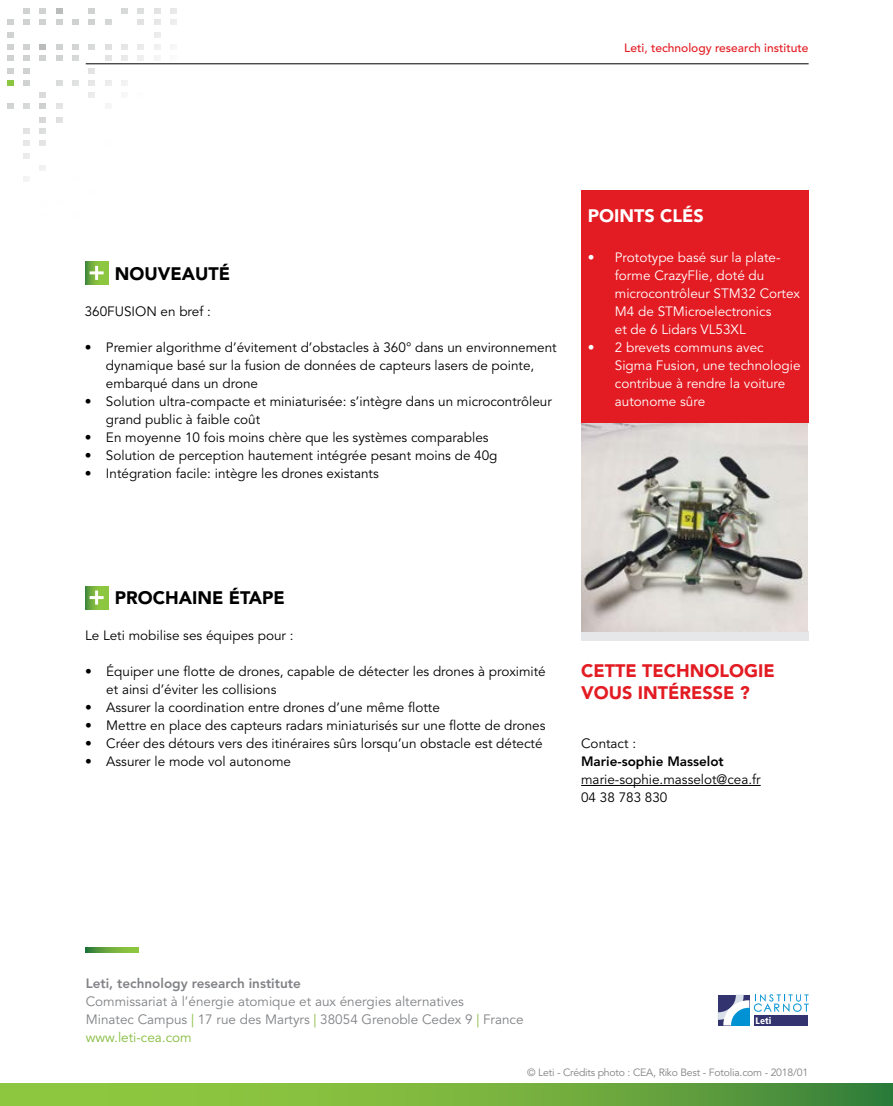
<style>
.page{position:relative;width:893px;height:1106px;background:#fff}
.page>*{position:absolute;margin:0;border:0;box-sizing:border-box;transform-origin:0 0}
.t1{font:900 18px "Avenir LT Std";color:#e31b22}
.t2{font:900 18px "Avenir LT Std";color:#000}
.t3{font:900 18px "Avenir LT Std";color:#fff}
.t4{font:13.5px/18px "Avenir LT Std";color:#000}
.t5{font:13.5px/18px "Avenir LT Std";color:#fff}
.t6{font:13.5px/18px "Avenir LT Std";color:#808285}
.t7{font:800 13.5px "Avenir LT Std";color:#808285}
.t8{font:800 13.5px "Avenir LT Std";color:#000}
.t9{font:500 12px "Avenir LT Std";color:#e31b22}
.t10{font:10.5px "Avenir LT Std";letter-spacing:-.02em;color:#808285}
.t11{font:900 condensed 9.3px "Frutiger LT Std";color:#fff}
.s1{color:#85bc3c}
</style>
<div class="page">
<div style="left:121px;top:80px;width:7px;height:6px;background:#f3f3f3"></div>
<div style="left:105px;top:80px;width:7px;height:6px;background:#ededed"></div>
<div style="left:88px;top:92px;width:7px;height:6px;background:#ebecec"></div>
<div style="left:72px;top:80px;width:7px;height:6px;background:#e1e1e1"></div>
<svg style="left:56px;top:80px;width:6px;height:6px"></svg>
<div style="left:23px;top:103px;width:7px;height:6px;background:#d8d9d9"></div>
<svg style="left:8px;top:103px;width:6px;height:6px"></svg>
<svg style="left:154px;top:44px;width:6px;height:15px"></svg>
<div style="left:137px;top:55px;width:7px;height:6px;background:#efefef"></div>
<div style="left:88px;top:80px;width:7px;height:6px;background:#e7e7e7"></div>
<div style="left:23px;top:80px;width:7px;height:6px;background:#d0d1d1"></div>
<svg style="left:8px;top:80px;width:6px;height:6px"></svg>
<svg style="left:154px;top:32px;width:6px;height:6px"></svg>
<div style="left:121px;top:55px;width:7px;height:6px;background:#e9e9e9"></div>
<div style="left:105px;top:55px;width:7px;height:6px;background:#e3e4e4"></div>
<div style="left:88px;top:68px;width:7px;height:6px;background:#e2e3e3"></div>
<div style="left:72px;top:55px;width:7px;height:6px;background:#d7d8d8"></div>
<div style="left:23px;top:68px;width:7px;height:6px;background:#d0d1d1"></div>
<svg style="left:8px;top:68px;width:6px;height:6px"></svg>
<div style="left:137px;top:44px;width:7px;height:6px;background:#eaebeb"></div>
<div style="left:121px;top:44px;width:7px;height:6px;background:#e5e5e5"></div>
<div style="left:105px;top:44px;width:7px;height:6px;background:#dfe0e0"></div>
<div style="left:88px;top:44px;width:7px;height:6px;background:#d9dada"></div>
<div style="left:72px;top:44px;width:7px;height:6px;background:#d0d1d1"></div>
<svg style="left:56px;top:44px;width:6px;height:17px"></svg>
<svg style="left:40px;top:44px;width:6px;height:17px"></svg>
<div style="left:23px;top:55px;width:7px;height:6px;background:#d0d1d1"></div>
<svg style="left:171px;top:8px;width:6px;height:17px"></svg>
<svg style="left:154px;top:8px;width:6px;height:17px"></svg>
<div style="left:137px;top:19px;width:7px;height:6px;background:#e1e2e2"></div>
<div style="left:105px;top:19px;width:7px;height:6px;background:#d0d1d1"></div>
<div style="left:88px;top:19px;width:7px;height:6px;background:#d0d1d1"></div>
<div style="left:72px;top:19px;width:7px;height:6px;background:#d0d1d1"></div>
<div style="left:23px;top:44px;width:7px;height:6px;background:#d0d1d1"></div>
<svg style="left:8px;top:44px;width:6px;height:17px"></svg>
<svg style="left:56px;top:117px;width:6px;height:6px"></svg>
<div style="left:137px;top:8px;width:7px;height:6px;background:#ddd"></div>
<div style="left:121px;top:8px;width:7px;height:6px;background:#d7d8d8"></div>
<div style="left:88px;top:8px;width:7px;height:6px;background:#d0d1d1"></div>
<svg style="left:56px;top:8px;width:6px;height:17px"></svg>
<svg style="left:40px;top:8px;width:6px;height:17px"></svg>
<svg style="left:8px;top:32px;width:6px;height:6px"></svg>
<div style="left:121px;top:92px;width:7px;height:6px;background:#f7f7f7"></div>
<div style="left:23px;top:19px;width:7px;height:6px;background:#d0d1d1"></div>
<svg style="left:8px;top:19px;width:6px;height:6px"></svg>
<div style="left:23px;top:8px;width:7px;height:6px;background:#d0d1d1"></div>
<div style="left:23px;top:176px;width:7px;height:6px;background:#f4f4f4"></div>
<div style="left:23px;top:153px;width:7px;height:6px;background:#ebebeb"></div>
<svg style="left:40px;top:165px;width:6px;height:6px"></svg>
<svg style="left:40px;top:140px;width:6px;height:6px"></svg>
<div style="left:23px;top:140px;width:7px;height:6px;background:#e6e7e7"></div>
<div style="left:23px;top:128px;width:7px;height:6px;background:#e2e2e2"></div>
<svg style="left:40px;top:117px;width:6px;height:17px"></svg>
<div style="left:105px;top:103px;width:7px;height:6px;background:#f5f6f6"></div>
<svg style="left:56px;top:103px;width:6px;height:6px"></svg>
<svg style="left:40px;top:92px;width:6px;height:17px"></svg>
<hr style="left:86px;top:64px;width:723px;height:1px;background:#000">
<svg style="left:86px;top:947px;width:53px;height:5px"></svg>
<svg style="left:0;top:1083px;width:893px;height:23px"></svg>
<svg style="left:718px;top:994px;width:91px;height:31px"></svg>
<div style="left:581px;top:190px;width:227px;height:233px;background:#e31b22"></div>
<hr style="left:581px;top:785px;width:180px;height:1px;background:#000">
<svg style="left:85px;top:261px;width:23px;height:23px"></svg>
<svg style="left:90px;top:266px;width:14px;height:14px"></svg>
<svg style="left:85px;top:586px;width:23px;height:23px"></svg>
<svg style="left:90px;top:590px;width:14px;height:14px"></svg>
<div style="left:581px;top:631px;width:227px;height:9px;background:#e6e7e8"></div>
<img style="left:581px;top:423px;width:227px;height:208px">
<p class="t9" style="left:624px;top:41px;width:186px">Leti, technology research institute</p>
<h1 class="t2" style="left:115px;top:263px;width:15px">NOU</h1>
<h1 class="t2" style="left:158px;top:263px;width:74px">VEAUTÉ</h1>
<p class="t4" style="left:85px;top:303px;width:128px">360FUSION en bref :</p>
<p class="t4" style="left:106px;top:339px;width:452px;text-indent:-21px">• Premier algorithme d’évitement d’obstacles à 360° dans un environnement dynamique basé sur la fusion de données de capteurs lasers de pointe, embarqué dans un drone</p>
<p class="t4" style="left:106px;top:393px;width:447px;text-indent:-21px">• Solution ultra-compacte et miniaturisée: s’intègre dans un microcontrôleur grand public à faible coût</p>
<p class="t4" style="left:85px;top:428px;width:405px">• En moyenne 10 fois moins chère que les systèmes comparables</p>
<p class="t4" style="left:85px;top:446px;width:414px">• Solution de perception hautement intégrée pesant moins de 40g</p>
<p class="t4" style="left:85px;top:464px;width:296px">• Intégration facile: intègre les drones existants</p>
<h1 class="t3" style="left:588px;top:205px;width:24px">POIN</h1>
<h1 class="t3" style="left:634px;top:205px;width:70px">TS CLÉS</h1>
<p class="t5" style="left:615px;top:248px;width:187px;text-indent:-27px">• Prototype basé sur la plate&shy;forme CrazyFlie, doté du microcontrôleur STM32 Cortex<br>M4 de STMicroelectronics<br>et de 6 Lidars VL53XL</p>
<p class="t5" style="left:615px;top:338px;width:187px;text-indent:-27px">• 2 brevets communs avec<br>Sigma Fusion, une technologie contribue à rendre la voiture autonome sûre</p>
<h1 class="t2" style="left:115px;top:586px;width:172px">PROCHAIN E ÉTAPE</h1>
<p class="t4" style="left:85px;top:626px;width:210px">Le Leti mobilise ses équipes pour :</p>
<p class="t4" style="left:106px;top:662px;width:441px;text-indent:-21px">• Équiper une flotte de drones, capable de détecter les drones à proximité et ainsi d’éviter les collisions</p>
<p class="t4" style="left:85px;top:698px;width:356px">• Assurer la coordination entre drones d’une même flotte</p>
<p class="t4" style="left:85px;top:716px;width:462px">• Mettre en place des capteurs radars miniaturisés sur une flotte de drones</p>
<p class="t4" style="left:85px;top:734px;width:459px">• Créer des détours vers des itinéraires sûrs lorsqu’un obstacle est détecté</p>
<p class="t4" style="left:85px;top:752px;width:208px">• Assurer le mode vol autonome</p>
<h1 class="t1" style="left:581px;top:659px;width:123px">CETTE TECHNOLO</h1>
<h1 class="t1" style="left:744px;top:659px;width:32px">GIE</h1>
<h1 class="t1" style="left:581px;top:681px;width:27px">VOUS</h1>
<h1 class="t1" style="left:638px;top:681px;width:114px">INTÉRESS E ?</h1>
<p class="t4" style="left:581px;top:735px;width:56px">Contact :</p>
<p class="t8" style="left:581px;top:753px;width:144px">Marie-sophie Masselot</p>
<p class="t4" style="left:581px;top:771px;width:181px">marie-sophie.masselot@cea.fr<br>04 38 783 830</p>
<p class="t7" style="left:86px;top:975px;width:217px">Leti, technology research institute</p>
<p class="t6" style="left:86px;top:992px;width:439px">Commissariat à l’énergie atomique et aux énergies alternatives<br>Minatec Campus <span class="s1">|</span> 17 rue des Martyrs <span class="s1">|</span> 38054 Grenoble Cedex 9 <span class="s1">|</span> France <span class="s1">www.leti-cea.com</span></p>
<p class="t11" style="left:755px;top:1014px;width:17px">Leti</p>
<p class="t10" style="left:527px;top:1066px;width:283px">© Leti - Crédits photo : CEA, Riko Best - Fotolia.com - 2018/01</p>
</div>
